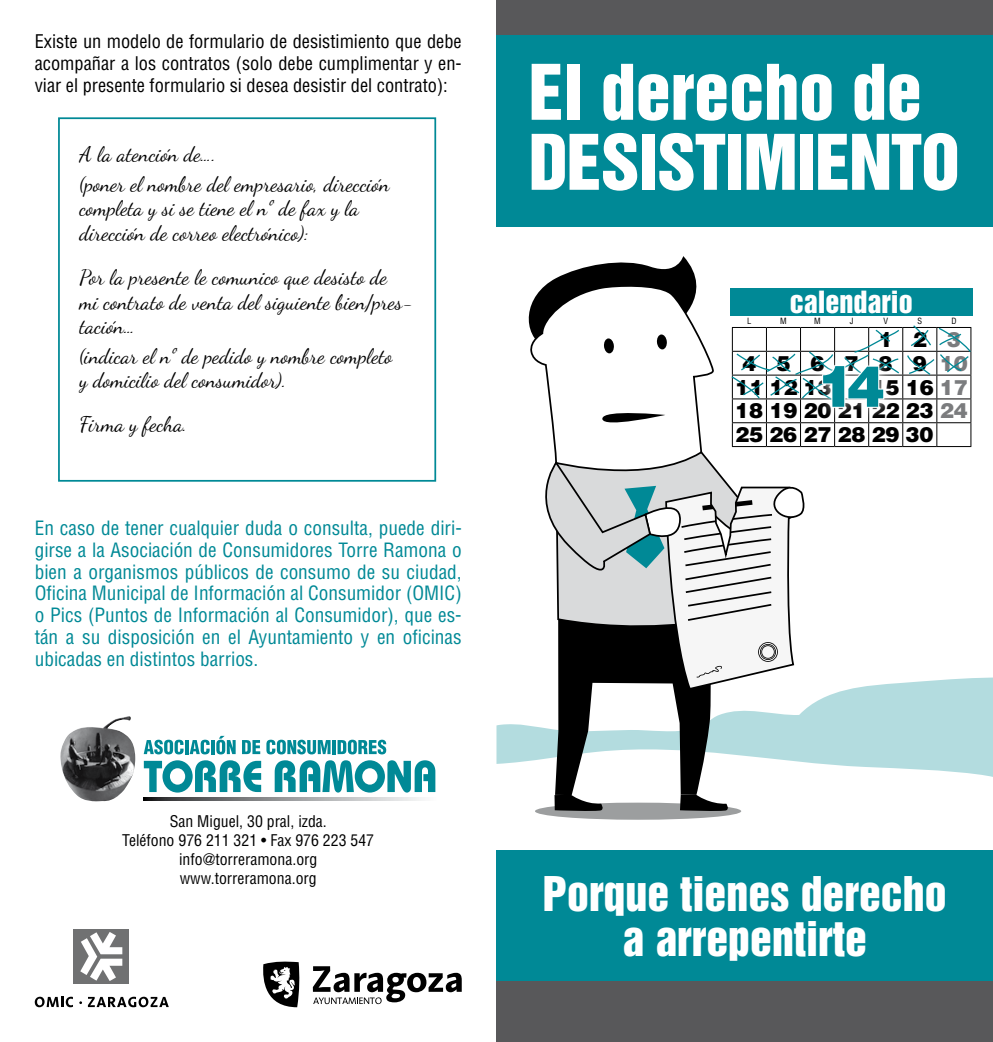
<style>
.page{position:relative;width:993px;height:1042px;background:#fff}
.page>*{position:absolute;margin:0;border:0;box-sizing:border-box;transform-origin:0 0}
.t1{font:70px/70px "Helvetica Inserat";letter-spacing:-.015em;color:#fff}
.t2{font:900 56.88px "Helvetica LT Std";color:#008996}
.t3{font:43.75px/44.4px "Helvetica Inserat";color:#fff;text-align:center}
.t4{font:28px "Helvetica Inserat";color:#fff}
.t5{font:21px/24.5px "Dancing Script";color:#000}
.t6{font:900 21px/23.8px "Helvetica LT Std";color:#000;text-align:justify}
.t7{font:900 21px "Helvetica LT Std";letter-spacing:.955em;color:#000}
.t8{font:condensed 19.25px/21.9px "Helvetica LT Std";color:#008996;text-align:justify}
.t9{font:condensed 18.38px/21.9px "Helvetica LT Std";color:#000;text-align:justify}
.t10{font:condensed 15.75px/18.9px "Helvetica LT Std";color:#000;text-align:center}
.t11{font:condensed 8.4px "Helvetica LT Std";color:#000}
.s1{color:#7b7c7e}
</style>
<div class="page">
<svg style="left:496px;top:677px;width:496px;height:100px;fill:#b3dcdf"></svg>
<div style="left:535px;top:802px;width:206px;height:18px;background:#9c9e9f;border-radius:50%"></div>
<svg style="left:144px;top:760px;width:117px;height:32px"></svg>
<svg style="left:274px;top:760px;width:161px;height:32px"></svg>
<svg style="left:144px;top:740px;width:39px;height:14px"></svg>
<hr style="left:185px;top:740px;width:3px;height:14px;background:#008996">
<svg style="left:189px;top:740px;width:20px;height:14px"></svg>
<hr style="left:211px;top:740px;width:3px;height:14px;background:#008996">
<svg style="left:216px;top:736px;width:19px;height:18px"></svg>
<svg style="left:242px;top:740px;width:18px;height:14px"></svg>
<svg style="left:266px;top:740px;width:64px;height:14px"></svg>
<hr style="left:332px;top:740px;width:3px;height:14px;background:#008996">
<svg style="left:337px;top:740px;width:49px;height:14px"></svg>
<svg style="left:143px;top:798px;width:279px;height:2px"></svg>
<img style="left:60px;top:716px;width:75px;height:85px">
<div style="left:496px;top:11px;width:496px;height:216px;background:#008996"></div>
<div style="left:496px;top:851px;width:496px;height:130px;background:#008996"></div>
<div style="left:496px;top:0;width:496px;height:35px;background:#58585a"></div>
<div style="left:496px;top:981px;width:496px;height:61px;background:#58585a"></div>
<div style="left:74px;top:929px;width:55px;height:55px;background:#707172"></div>
<svg style="left:80px;top:932px;width:42px;height:49px"></svg>
<svg style="left:35px;top:996px;width:38px;height:11px"></svg>
<svg style="left:88px;top:996px;width:81px;height:11px"></svg>
<svg style="left:313px;top:966px;width:148px;height:38px"></svg>
<svg style="left:263px;top:961px;width:36px;height:46px"></svg>
<div style="left:58px;top:117px;width:378px;height:365px;border:2px solid #008996"></div>
<svg style="left:520px;top:256px;width:451px;height:556px"></svg>
<p class="t9" style="left:35px;top:30px;width:428px">Existe un modelo de formulario de desistimiento que debe acompañar a los contratos (solo debe cumplimentar y en&shy;viar el presente formulario si desea desistir del contrato):</p>
<p class="t5" style="left:79px;top:140px;width:311px;line-height:29.4px">A la atención de….<br>(poner el nombre del empresario, dirección</p>
<p class="t5" style="left:79px;top:196px;width:281px">completa y si se tiene el nº de fax y la dirección de correo electrónico):</p>
<p class="t5" style="left:79px;top:265px;width:336px">Por la presente le comunico que desisto de<br>mi contrato de venta del siguiente bien/pres&shy;tación…</p>
<p class="t5" style="left:79px;top:344px;width:314px">(indicar el nº de pedido y nombre completo y domicilio del consumidor).</p>
<p class="t5" style="left:79px;top:412px;width:109px">Firma y fecha.</p>
<p class="t8" style="left:35px;top:517px;width:428px">En caso de tener cualquier duda o consulta, puede diri&shy;girse a la Asociación de Consumidores Torre Ramona o bien a organismos públicos de consumo de su ciudad, Oficina Municipal de Información al Consumidor (OMIC) o Pics (Puntos de Información al Consumidor), que es&shy;tán a su disposición en el Ayuntamiento y en oficinas ubicadas en distintos barrios.</p>
<p class="t10" style="left:122px;top:812px;width:253px">San Miguel, 30 pral, izda.<br>Teléfono 976 211 321 • Fax 976 223 547 info@torreramona.org www.torreramona.org</p>
<h1 class="t1" style="left:528px;top:57px;width:432px">El derecho de desistimiento</h1>
<h3 class="t4" style="left:789px;top:285px;width:124px">calendario</h3>
<p class="t11" style="left:747px;top:316px;width:6px">L</p>
<p class="t11" style="left:780px;top:316px;width:8px">M</p>
<p class="t11" style="left:814px;top:316px;width:8px">M</p>
<p class="t11" style="left:849px;top:316px;width:5px">J</p>
<p class="t11" style="left:883px;top:316px;width:6px">V</p>
<p class="t11" style="left:917px;top:316px;width:6px">S</p>
<p class="t11" style="left:951px;top:316px;width:7px">D</p>
<p class="t6" style="left:878px;top:327px;width:84px">12<span class="s1">3</span></p>
<p class="t7" style="left:742px;top:349px;width:227px">456789<span class="s1">10</span></p>
<p class="t6" style="left:735px;top:375px;width:98px">11 12 13</p>
<h2 class="t2" style="left:817px;top:349px;width:69px">14</h2>
<p class="t6" style="left:735px;top:375px;width:234px;text-indent:136px">15 16 <span class="s1">17<br></span>18 19 20 21 22 23 <span class="s1">24<br></span>25 26 27 28 29 30</p>
<h3 class="t3" style="left:542px;top:872px;width:405px">Porque tienes derecho a arrepentirte</h3>
</div>
